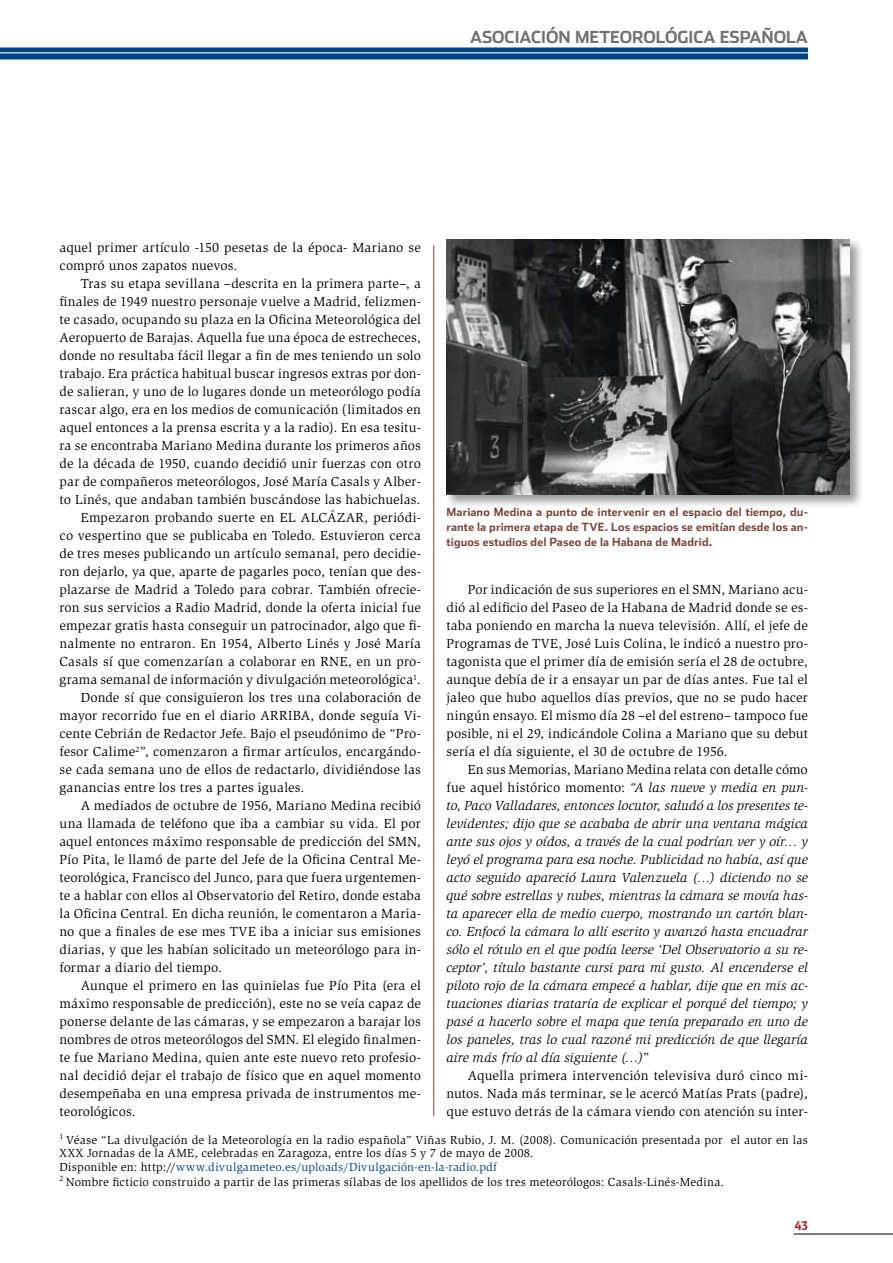
<style>
.page{position:relative;width:893px;height:1263px;background:#fff}
.page>*{position:absolute;margin:0;border:0;box-sizing:border-box;transform-origin:0 0}
.t1{font:700 16.5px "Stainless";color:#707172}
.t2{font:13.5px/18px "Slimbach Std";letter-spacing:.01em;color:#000;text-align:justify}
.t3{font:italic 13.5px/18px "Slimbach Std";letter-spacing:.01em;color:#000;text-align:justify}
.t4{font:12px/13.5px "Slimbach Std";letter-spacing:.02em;color:#000}
.t5{font:700 12px "Stainless Cond";color:#b51621}
.t6{font:700 11.25px/15px "Stainless";letter-spacing:.015em;color:#7b4638}
.s1{font-style:normal}
.s2{color:#004387}
</style>
<div class="page">
<div style="left:0;top:47px;width:808px;height:12px;background:#004387"></div>
<hr style="left:0;top:52px;width:808px;height:1px;background:#fff">
<hr style="left:794px;top:1234px;width:99px;height:1px;background:#000">
<hr style="left:433px;top:245px;width:1px;height:871px;background:#7b4638">
<div style="left:444px;top:238px;width:420px;height:270px;background:#000;opacity:.4"></div>
<img style="left:446px;top:240px;width:404px;height:254px">
<p class="t1" style="left:470px;top:27px;width:11px">ASOCIACIÓN</p>
<p class="t1" style="left:575px;top:27px;width:26px">METEOROLÓGICA</p>
<p class="t1" style="left:720px;top:27px;width:66px">ESPAÑOLA</p>
<p class="t2" style="left:60px;top:239px;width:363px">aquel primer artículo -150 pesetas de la época- Mariano se compró unos zapatos nuevos.</p>
<p class="t2" style="left:81px;top:275px;width:342px">Tras su etapa sevillana –descrita en la primera parte–, a</p>
<p class="t2" style="left:60px;top:293px;width:363px">finales de 1949 nuestro personaje vuelve a Madrid, felizmen-</p>
<p class="t2" style="left:60px;top:311px;width:363px">te casado, ocupando su plaza en la Oficina Meteorológica del</p>
<p class="t2" style="left:60px;top:329px;width:363px">Aeropuerto de Barajas. Aquella fue una época de estrecheces,</p>
<p class="t2" style="left:60px;top:347px;width:363px">donde no resultaba fácil llegar a fin de mes teniendo un solo</p>
<p class="t2" style="left:60px;top:365px;width:363px">trabajo. Era práctica habitual buscar ingresos extras por don-</p>
<p class="t2" style="left:60px;top:383px;width:363px">de salieran, y uno de lo lugares donde un meteorólogo podía</p>
<p class="t2" style="left:60px;top:401px;width:363px">rascar algo, era en los medios de comunicación (limitados en</p>
<p class="t2" style="left:60px;top:419px;width:363px">aquel entonces a la prensa escrita y a la radio). En esa tesitu-</p>
<p class="t2" style="left:60px;top:437px;width:363px">ra se encontraba Mariano Medina durante los primeros años</p>
<p class="t2" style="left:60px;top:455px;width:363px">de la década de 1950, cuando decidió unir fuerzas con otro</p>
<p class="t2" style="left:60px;top:473px;width:363px">par de compañeros meteorólogos, José María Casals y Alber-</p>
<p class="t2" style="left:60px;top:491px;width:363px">to Linés, que andaban también buscándose las habichuelas.</p>
<p class="t2" style="left:81px;top:509px;width:342px">Empezaron probando suerte en EL ALCÁZAR, periódi-</p>
<p class="t2" style="left:60px;top:527px;width:363px">co vespertino que se publicaba en Toledo. Estuvieron cerca</p>
<p class="t2" style="left:60px;top:544px;width:363px">de tres meses publicando un artículo semanal, pero decidie-</p>
<p class="t2" style="left:60px;top:562px;width:363px">ron dejarlo, ya que, aparte de pagarles poco, tenían que des-</p>
<p class="t2" style="left:60px;top:580px;width:363px">plazarse de Madrid a Toledo para cobrar. También ofrecie-</p>
<p class="t2" style="left:60px;top:598px;width:363px">ron sus servicios a Radio Madrid, donde la oferta inicial fue</p>
<p class="t2" style="left:60px;top:616px;width:363px">empezar gratis hasta conseguir un patrocinador, algo que fi-</p>
<p class="t2" style="left:60px;top:634px;width:363px">nalmente no entraron. En 1954, Alberto Linés y José María</p>
<p class="t2" style="left:60px;top:652px;width:363px">Casals sí que comenzarían a colaborar en RNE, en un pro-</p>
<p class="t2" style="left:60px;top:670px;width:363px">grama semanal de información y divulgación meteorológica<sup>1</sup>.</p>
<p class="t2" style="left:81px;top:689px;width:342px">Donde sí que consiguieron los tres una colaboración de</p>
<p class="t2" style="left:60px;top:707px;width:363px">mayor recorrido fue en el diario ARRIBA, donde seguía Vi-</p>
<p class="t2" style="left:60px;top:725px;width:363px">cente Cebrián de Redactor Jefe. Bajo el pseudónimo de “Pro-</p>
<p class="t2" style="left:60px;top:743px;width:363px">fesor Calime<sup>2</sup>”, comenzaron a firmar artículos, encargándo-</p>
<p class="t2" style="left:60px;top:761px;width:363px">se cada semana uno de ellos de redactarlo, dividiéndose las</p>
<p class="t2" style="left:60px;top:779px;width:246px">ganancias entre los tres a partes iguales.</p>
<p class="t2" style="left:81px;top:797px;width:342px">A mediados de octubre de 1956, Mariano Medina recibió</p>
<p class="t2" style="left:60px;top:815px;width:363px">una llamada de teléfono que iba a cambiar su vida. El por</p>
<p class="t2" style="left:60px;top:833px;width:363px">aquel entonces máximo responsable de predicción del SMN,</p>
<p class="t2" style="left:60px;top:851px;width:363px">Pío Pita, le llamó de parte del Jefe de la Oficina Central Me-</p>
<p class="t2" style="left:60px;top:869px;width:363px">teorológica, Francisco del Junco, para que fuera urgentemen-</p>
<p class="t2" style="left:60px;top:887px;width:363px">te a hablar con ellos al Observatorio del Retiro, donde estaba</p>
<p class="t2" style="left:60px;top:905px;width:363px">la Oficina Central. En dicha reunión, le comentaron a Maria-</p>
<p class="t2" style="left:60px;top:923px;width:363px">no que a finales de ese mes TVE iba a iniciar sus emisiones</p>
<p class="t2" style="left:60px;top:941px;width:363px">diarias, y que les habían solicitado un meteorólogo para in-</p>
<p class="t2" style="left:60px;top:959px;width:164px">formar a diario del tiempo.</p>
<p class="t2" style="left:81px;top:977px;width:342px">Aunque el primero en las quinielas fue Pío Pita (era el</p>
<p class="t2" style="left:60px;top:995px;width:363px">máximo responsable de predicción), este no se veía capaz de</p>
<p class="t2" style="left:60px;top:1013px;width:363px">ponerse delante de las cámaras, y se empezaron a barajar los</p>
<p class="t2" style="left:60px;top:1031px;width:363px">nombres de otros meteorólogos del SMN. El elegido finalmen-</p>
<p class="t2" style="left:60px;top:1048px;width:363px">te fue Mariano Medina, quien ante este nuevo reto profesio-</p>
<p class="t2" style="left:60px;top:1066px;width:363px">nal decidió dejar el trabajo de físico que en aquel momento</p>
<p class="t2" style="left:60px;top:1084px;width:363px">desempeñaba en una empresa privada de instrumentos me-</p>
<p class="t2" style="left:60px;top:1102px;width:78px">teorológicos.</p>
<p class="t6" style="left:446px;top:505px;width:363px">Mariano Medina a punto de intervenir en el espacio del tiempo, du&shy;rante la primera etapa de TVE</p>
<p class="t6" style="left:446px;top:520px;width:363px;text-indent:158px">. Los espacios se emitían desde los an&shy;tiguos estudios del Paseo de la Habana de Madrid.</p>
<p class="t2" style="left:446px;top:580px;width:363px;text-indent:21px">Por indicación de sus superiores en el SMN, Mariano acu&shy;dió al edificio del Paseo de la Habana de Madrid donde se es&shy;taba poniendo en marcha la nueva televisión. Allí, el jefe de Programas de TVE, José Luis Colina, le indicó a nuestro pro&shy;tagonista que el primer día de emisión sería el 28 de octubre, aunque debía de ir a ensayar un par de días antes. Fue tal el jaleo que hubo aquellos días previos, que no se pudo hacer ningún ensayo. El mismo día 28 –el del estreno– tampoco fue posible, ni el 29, indicándole Colina a Mariano que su debut sería el día siguiente, el 30 de octubre de 1956.</p>
<p class="t3" style="left:446px;top:760px;width:363px;text-indent:21px"><span class="s1">En sus Memorias, Mariano Medina relata con detalle cómo fue aquel histórico momento:</span> “A las nueve y media en pun&shy;to, Paco Valladares, entonces locutor, saludó a los presentes te&shy;levidentes; dijo que se acababa de abrir una ventana mágica ante sus ojos y oídos, a través de la cual podrían ver y oír… y leyó el programa para esa noche. Publicidad no había, así que acto seguido apareció Laura Valenzuela (…) diciendo no se qué sobre estrellas y nubes, mientras la cámara se movía has&shy;ta aparecer ella de medio cuerpo, mostrando un cartón blan&shy;co. Enfocó la cámara lo allí escrito y avanzó hasta encuadrar sólo el rótulo en el que podía leerse ‘Del Observatorio a su re&shy;ceptor’, título bastante cursi para mi gusto. Al encenderse el piloto rojo de la cámara empecé a hablar, dije que en mis ac&shy;tuaciones diarias trataría de explicar el porqué del tiempo; y pasé a hacerlo sobre el mapa que tenía preparado en uno de los paneles, tras lo cual razoné mi predicción de que llegaría aire más frío al día siguiente (…)”</p>
<p class="t2" style="left:446px;top:1066px;width:363px;text-indent:21px">Aquella primera intervención televisiva duró cinco mi&shy;nutos. Nada más terminar, se le acercó Matías Prats (padre), que estuvo detrás de la cámara viendo con atención su inter-</p>
<p class="t4" style="left:60px;top:1133px;width:750px"><sup>1</sup> Véase “La divulgación de la Meteorología en la radio española” Viñas Rubio, J. M. (2008). Comunicación presentada por el autor en las<br>XXX Jornadas de la AME, celebradas en Zaragoza, entre los días 5 y 7 de mayo de 2008.<br>Disponible en: http://<span class="s2">www.divulgameteo.es/uploads/Divulgación-en-la-radio.pdf</span></p>
<p class="t4" style="left:60px;top:1175px;width:666px"><sup>2</sup> Nombre ficticio construido a partir de las primeras sílabas de los apellidos de los tres meteorólogos: Casals-Linés-Medina.</p>
<p class="t5" style="left:795px;top:1218px;width:14px">43</p>
</div>
